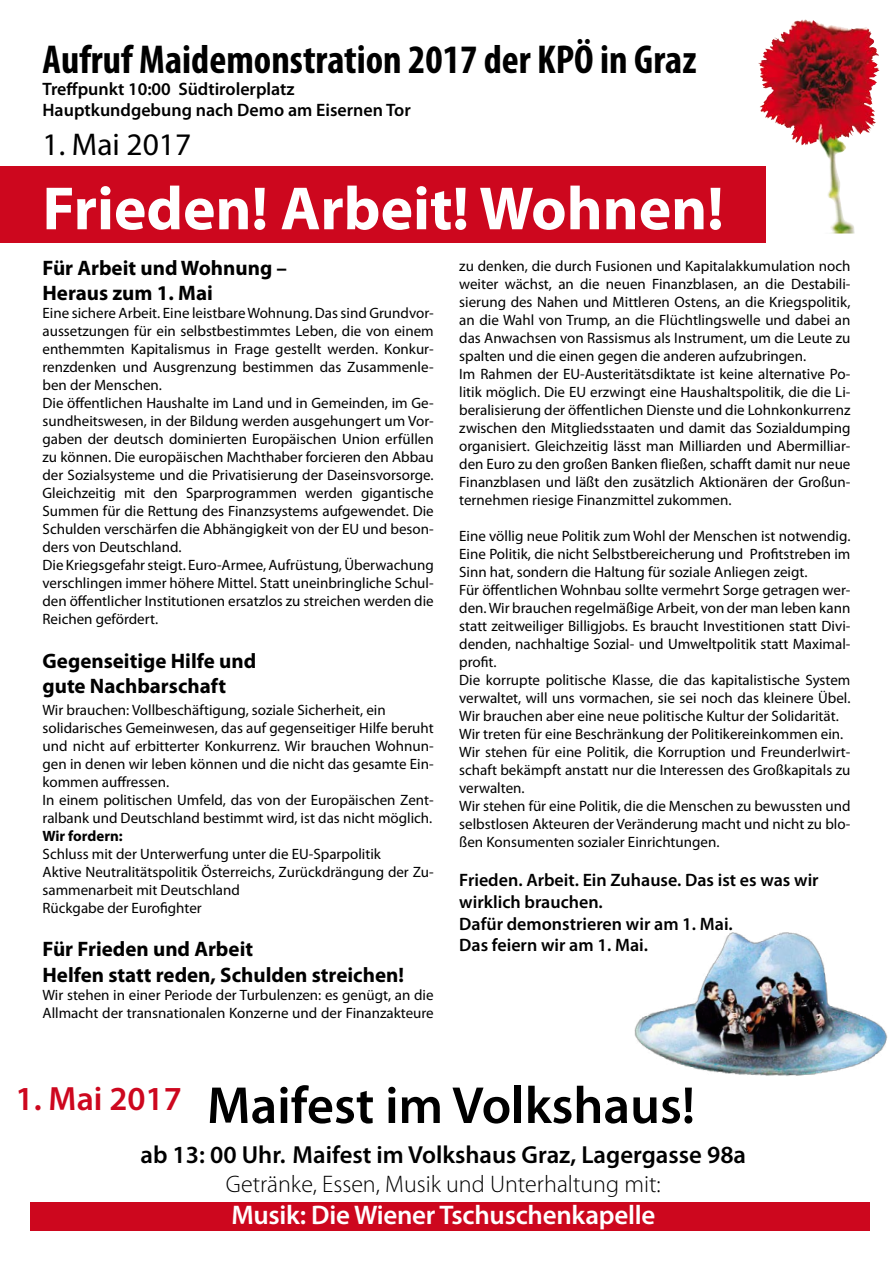
<style>
.page{position:relative;width:893px;height:1263px;background:#fff}
.page>*{position:absolute;margin:0;border:0;box-sizing:border-box;transform-origin:0 0}
.t1{font:700 61.5px "Myriad Pro";color:#fff}
.t2{font:600 52.5px "Myriad Pro";color:#000}
.t3{font:700 condensed 40.5px "Myriad Pro";color:#000}
.t4{font:600 33.75px "Myriad Pro";color:#cd071e}
.t5{font:31.5px "Myriad Pro";color:#000}
.t6{font:600 27px "Myriad Pro";letter-spacing:-.01em;color:#fff}
.t7{font:600 24.75px "Myriad Pro";color:#000}
.t8{font:300 24px "Myriad Pro";color:#000}
.t9{font:700 21px/25.2px "Myriad Pro";color:#000}
.t10{font:600 18px/21.6px "Myriad Pro";color:#000}
.t11{font:15px/18px "Myriad Pro";color:#000;text-align:justify}
.t12{font:700 15px "Myriad Pro";color:#000}
</style>
<div class="page">
<img style="left:634px;top:932px;width:254px;height:144px">
<div style="left:30px;top:1202px;width:840px;height:29px;background:#cd071e"></div>
<div style="left:0;top:166px;width:765px;height:76px;background:#cd071e"></div>
<img style="left:777px;top:20px;width:25px;height:22px">
<p class="t3" style="left:43px;top:34px;width:655px">Aufruf Maidemonstration 2017 der KPÖ in Graz</p>
<p class="t10" style="left:43px;top:77px;width:370px">Treffpunkt 10:00 Südtirolerplatz<br>Hauptkundgebung nach Demo am Eisernen Tor</p>
<p class="t5" style="left:43px;top:128px;width:150px">1. Mai 2017</p>
<p class="t1" style="left:43px;top:168px;width:683px">Frieden! Arbeit! Wohnen!</p>
<p class="t9" style="left:43px;top:255px;width:246px">Für Arbeit und Wohnung –</p>
<p class="t9" style="left:43px;top:280px;width:172px">Heraus zum 1. Mai</p>
<p class="t11" style="left:43px;top:305px;width:393px">Eine sichere Arbeit. Eine leistbare Wohnung. Das sind Grundvor&shy;aussetzungen für ein selbstbestimmtes Leben, die von einem enthemmten Kapitalismus in Frage gestellt werden. Konkur&shy;renzdenken und Ausgrenzung bestimmen das Zusammenle&shy;ben der Menschen.</p>
<p class="t11" style="left:43px;top:395px;width:393px">Die öffentlichen Haushalte im Land und in Gemeinden, im Ge&shy;sundheitswesen, in der Bildung werden ausgehungert um Vor&shy;gaben der deutsch dominierten Europäischen Union erfüllen zu können. Die europäischen Machthaber forcieren den Abbau der Sozialsysteme und die Privatisierung der Daseinsvorsorge.<br>Gleichzeitig mit den Sparprogrammen werden gigantische Summen für die Rettung des Finanzsystems aufgewendet. Die Schulden verschärfen die Abhängigkeit von der EU und beson&shy;ders von Deutschland.</p>
<p class="t11" style="left:43px;top:557px;width:393px">Die Kriegsgefahr steigt. Euro-Armee, Aufrüstung, Überwachung verschlingen immer höhere Mittel. Statt uneinbringliche Schul&shy;den öffentlicher Institutionen ersatzlos zu streichen werden die Reichen gefördert.</p>
<p class="t9" style="left:43px;top:647px;width:215px">Gegenseitige Hilfe und gute Nachbarschaft</p>
<p class="t11" style="left:43px;top:701px;width:345px">Wir brauchen: Vollbeschäftigung, soziale Sicherheit, ein</p>
<p class="t11" style="left:43px;top:719px;width:393px">solidarisches Gemeinwesen, das auf gegenseitiger Hilfe beruht und nicht auf erbitterter Konkurrenz. Wir brauchen Wohnun&shy;gen in denen wir leben können und die nicht das gesamte Ein&shy;kommen auffressen.</p>
<p class="t11" style="left:43px;top:791px;width:393px">In einem politischen Umfeld, das von der Europäischen Zent&shy;ralbank und Deutschland bestimmt wird, ist das nicht möglich.</p>
<p class="t12" style="left:43px;top:826px;width:82px">Wir fordern:</p>
<p class="t11" style="left:43px;top:845px;width:340px">Schluss mit der Unterwerfung unter die EU-Sparpolitik</p>
<p class="t11" style="left:43px;top:863px;width:393px">Aktive Neutralitätspolitik Österreichs, Zurückdrängung der Zu&shy;sammenarbeit mit Deutschland</p>
<p class="t11" style="left:43px;top:899px;width:161px">Rückgabe der Eurofighter</p>
<p class="t9" style="left:43px;top:936px;width:212px">Für Frieden und Arbeit</p>
<p class="t9" style="left:43px;top:961px;width:363px">Helfen statt reden, Schulden streichen!</p>
<p class="t11" style="left:43px;top:986px;width:393px">Wir stehen in einer Periode der Turbulenzen: es genügt, an die<br>Allmacht der transnationalen Konzerne und der Finanzakteure</p>
<p class="t11" style="left:459px;top:257px;width:393px">zu denken, die durch Fusionen und Kapitalakkumulation noch weiter wächst, an die neuen Finanzblasen, an die Destabili&shy;sierung des Nahen und Mittleren Ostens, an die Kriegspolitik, an die Wahl von Trump, an die Flüchtlingswelle und dabei an das Anwachsen von Rassismus als Instrument, um die Leute zu spalten und die einen gegen die anderen aufzubringen.</p>
<p class="t11" style="left:459px;top:365px;width:393px">Im Rahmen der EU-Austeritätsdiktate ist keine alternative Po&shy;litik möglich. Die EU erzwingt eine Haushaltspolitik, die die Li&shy;beralisierung der öffentlichen Dienste und die Lohnkonkurrenz zwischen den Mitgliedsstaaten und damit das Sozialdumping organisiert. Gleichzeitig lässt man Milliarden und Abermilliar&shy;den Euro zu den großen Banken fließen, schafft damit nur neue Finanzblasen und läßt den zusätzlich Aktionären der Großun&shy;ternehmen riesige Finanzmittel zukommen.</p>
<p class="t11" style="left:459px;top:527px;width:393px">Eine völlig neue Politik zum Wohl der Menschen ist notwendig.<br>Eine Politik, die nicht Selbstbereicherung und Profitstreben im Sinn hat, sondern die Haltung für soziale Anliegen zeigt.</p>
<p class="t11" style="left:459px;top:581px;width:393px">Für öffentlichen Wohnbau sollte vermehrt Sorge getragen wer&shy;den. Wir brauchen regelmäßige Arbeit, von der man leben kann statt zeitweiliger Billigjobs. Es braucht Investitionen statt Divi&shy;denden, nachhaltige Sozial- und Umweltpolitik statt Maximal&shy;profit.</p>
<p class="t11" style="left:459px;top:671px;width:393px">Die korrupte politische Klasse, die das kapitalistische System verwaltet, will uns vormachen, sie sei noch das kleinere Übel.<br>Wir brauchen aber eine neue politische Kultur der Solidarität.</p>
<p class="t11" style="left:459px;top:725px;width:386px">Wir treten für eine Beschränkung der Politikereinkommen ein.</p>
<p class="t11" style="left:459px;top:743px;width:393px">Wir stehen für eine Politik, die Korruption und Freunderlwirt&shy;schaft bekämpft anstatt nur die Interessen des Großkapitals zu verwalten.</p>
<p class="t11" style="left:459px;top:797px;width:393px">Wir stehen für eine Politik, die die Menschen zu bewussten und selbstlosen Akteuren der Veränderung macht und nicht zu blo&shy;ßen Konsumenten sozialer Einrichtungen.</p>
<p class="t10" style="left:459px;top:869px;width:361px">Frieden. Arbeit. Ein Zuhause. Das ist es was wir wirklich brauchen.</p>
<p class="t10" style="left:459px;top:912px;width:275px">Dafür demonstrieren wir am 1. Mai.</p>
<p class="t10" style="left:459px;top:934px;width:190px">Das feiern wir am 1. Mai.</p>
<p class="t2" style="left:207px;top:1072px;width:490px">Maifest im Volkshaus!</p>
<p class="t4" style="left:16px;top:1077px;width:168px">1. Mai 2017</p>
<p class="t7" style="left:140px;top:1139px;width:607px">ab 13: 00 Uhr. Maifest im Volkshaus Graz, Lagergasse 98a</p>
<p class="t8" style="left:226px;top:1169px;width:436px">Getränke, Essen, Musik und Unterhaltung mit:</p>
<p class="t6" style="left:231px;top:1198px;width:425px">Musik: Die Wiener Tschuschenkapelle</p>
</div>
